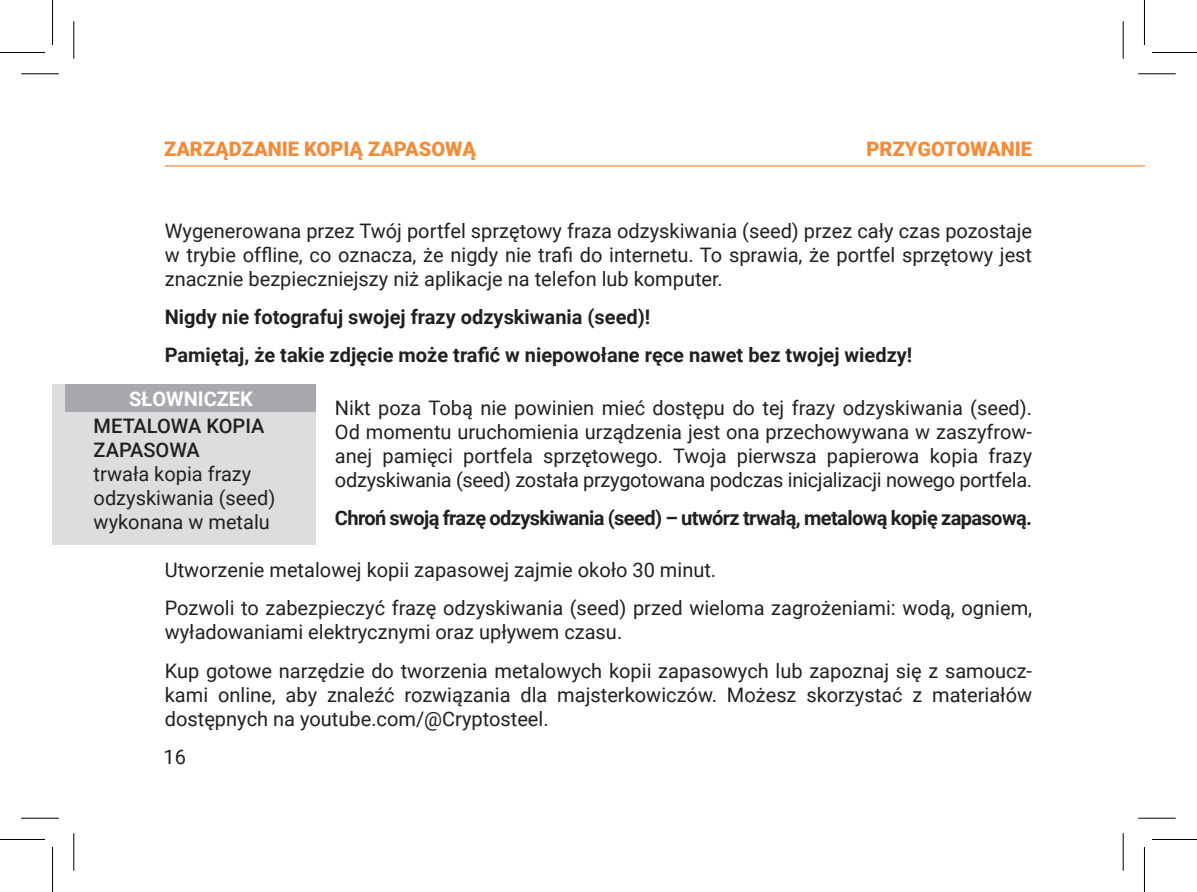
<style>
.page{position:relative;width:1197px;height:892px;background:#fff}
.page>*{position:absolute;margin:0;border:0;box-sizing:border-box;transform-origin:0 0}
.t1{font:20px/24px "Roboto";color:#231f20;text-align:justify}
.t2{font:700 20px "Roboto";color:#231f20}
.t3{font:700 20px "Roboto";letter-spacing:-.03em;color:#231f20}
.t4{font:900 20px "Roboto";color:#f58a37}
.t5{font:500 20px/24px "Roboto";color:#231f20}
.t6{font:700 20px "Roboto";color:#fff}
</style>
<div class="page">
<hr style="left:165px;top:165px;width:979px;height:1px;background:#f58a37">
<div style="left:53px;top:384px;width:263px;height:161px;background:#dcdddf"></div>
<div style="left:66px;top:384px;width:250px;height:28px;background:#a8a9ad"></div>
<hr style="left:21px;top:73px;width:38px;height:1px;background:#000">
<hr style="left:1138px;top:73px;width:37px;height:1px;background:#000">
<hr style="left:21px;top:817px;width:38px;height:1px;background:#000">
<hr style="left:1138px;top:817px;width:37px;height:1px;background:#000">
<hr style="left:73px;top:21px;width:1px;height:38px;background:#000">
<hr style="left:73px;top:833px;width:1px;height:37px;background:#000">
<hr style="left:1122px;top:21px;width:1px;height:38px;background:#000">
<hr style="left:1122px;top:833px;width:1px;height:37px;background:#000">
<hr style="left:0;top:52px;width:45px;height:1px;background:#000">
<hr style="left:1151px;top:52px;width:45px;height:1px;background:#000">
<hr style="left:0;top:839px;width:45px;height:1px;background:#000">
<hr style="left:1151px;top:839px;width:45px;height:1px;background:#000">
<hr style="left:52px;top:0;width:1px;height:45px;background:#000">
<hr style="left:52px;top:847px;width:1px;height:45px;background:#000">
<hr style="left:1143px;top:0;width:1px;height:45px;background:#000">
<hr style="left:1143px;top:847px;width:1px;height:45px;background:#000">
<p class="t4" style="left:164px;top:135px;width:314px">ZARZĄDZANIE KOPIĄ ZAPASOWĄ</p>
<p class="t4" style="left:866px;top:135px;width:167px">PRZYGOTOWANIE</p>
<p class="t1" style="left:165px;top:218px;width:868px">Wygenerowana przez Twój portfel sprzętowy fraza odzyskiwania (seed) przez cały czas pozostaje w trybie offline, co oznacza, że nigdy nie trafi do internetu. To sprawia, że portfel sprzętowy jest znacznie bezpieczniejszy niż aplikacje na telefon lub komputer.</p>
<p class="t2" style="left:165px;top:303px;width:487px">Nigdy nie fotografuj swojej frazy odzyskiwania (seed)!</p>
<p class="t2" style="left:165px;top:341px;width:749px">Pamiętaj, że takie zdjęcie może trafić w niepowołane ręce nawet bez twojej wiedzy!</p>
<p class="t1" style="left:335px;top:395px;width:698px">Nikt poza Tobą nie powinien mieć dostępu do tej frazy odzyskiwania (seed).<br>Od momentu uruchomienia urządzenia jest ona przechowywana w zaszyfrow&shy;anej pamięci portfela sprzętowego. Twoja pierwsza papierowa kopia frazy odzyskiwania (seed) została przygotowana podczas inicjalizacji nowego portfela.</p>
<p class="t3" style="left:335px;top:503px;width:698px">Chroń swoją frazę odzyskiwania (seed) – utwórz trwałą, metalową kopię zapasową.</p>
<p class="t1" style="left:165px;top:557px;width:553px">Utworzenie metalowej kopii zapasowej zajmie około 30 minut.</p>
<p class="t1" style="left:165px;top:595px;width:868px">Pozwoli to zabezpieczyć frazę odzyskiwania (seed) przed wieloma zagrożeniami: wodą, ogniem, wyładowaniami elektrycznymi oraz upływem czasu.</p>
<p class="t1" style="left:165px;top:657px;width:868px">Kup gotowe narzędzie do tworzenia metalowych kopii zapasowych lub zapoznaj się z samoucz&shy;kami online, aby znaleźć rozwiązania dla majsterkowiczów. Możesz skorzystać z materiałów dostępnych na youtube.com/@Cryptosteel.</p>
<p class="t6" style="left:129px;top:384px;width:125px">SŁOWNICZEK</p>
<p class="t5" style="left:94px;top:413px;width:172px">METALOWA KOPIA<br>ZAPASOWA</p>
<p class="t1" style="left:94px;top:461px;width:183px;text-align:left">trwała kopia frazy odzyskiwania (seed) wykonana w metalu</p>
<p class="t1" style="left:164px;top:744px;width:24px">16</p>
</div>
